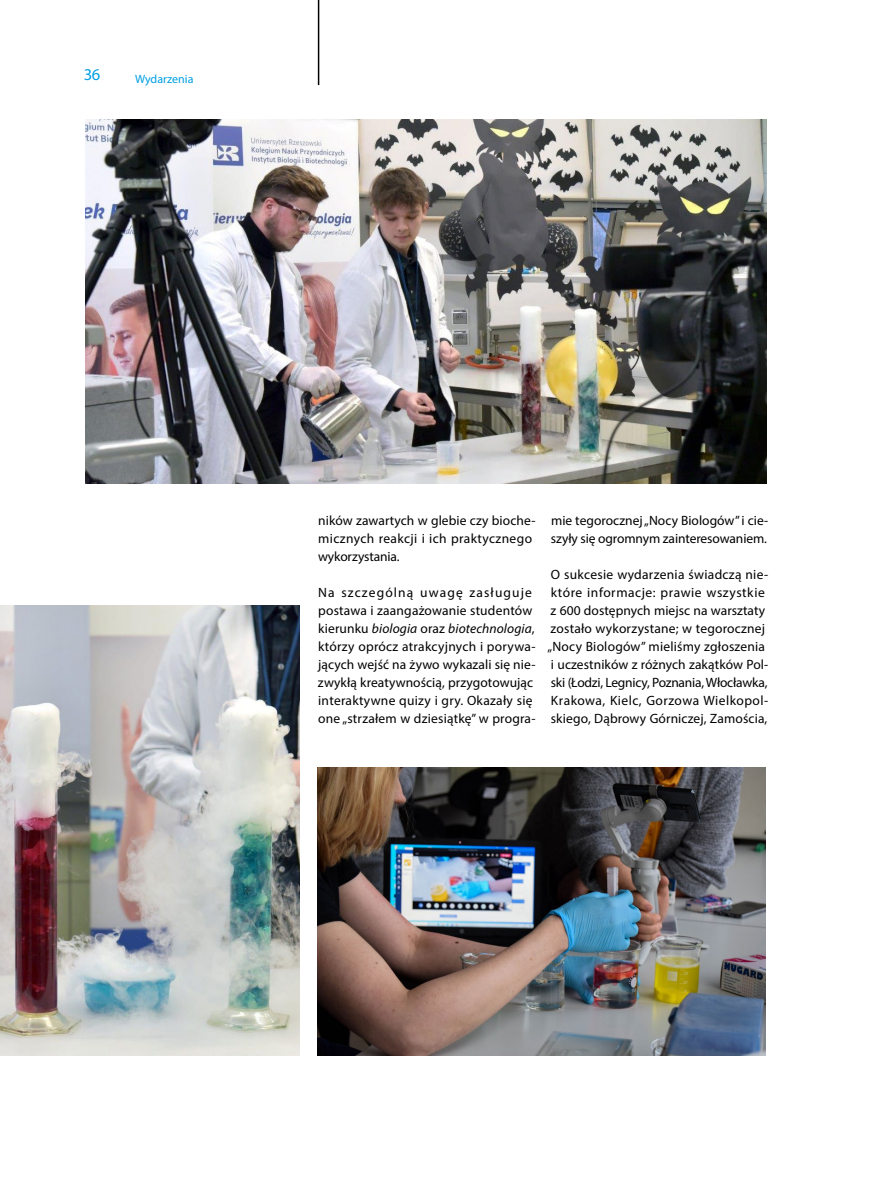
<style>
.page{position:relative;width:893px;height:1191px;background:#fff}
.page>*{position:absolute;margin:0;border:0;box-sizing:border-box;transform-origin:0 0}
.t1{font:16.5px "Myriad Pro";color:#009fe3}
.t2{font:13.5px/18px "Myriad Pro";letter-spacing:.015em;color:#000}
.t3{font:13.5px/18px "Myriad Pro";letter-spacing:-.005em;color:#000}
.t4{font:12px "Myriad Pro";color:#009fe3}
.s1{font-style:italic}
</style>
<div class="page">
<hr style="left:318px;top:0;width:1px;height:85px;background:#000">
<img style="left:85px;top:119px;width:681px;height:364px">
<img style="left:0;top:605px;width:300px;height:450px">
<img style="left:318px;top:767px;width:447px;height:288px">
<p class="t1" style="left:85px;top:65px;width:17px">36</p>
<p class="t4" style="left:135px;top:71px;width:60px">Wydarzenia</p>
<p class="t2" style="left:318px;top:511px;width:219px">ników zawartych w glebie czy bioche&shy;micznych reakcji i ich praktycznego wykorzystania.</p>
<p class="t2" style="left:318px;top:583px;width:219px">Na szczególną uwagę zasługuje postawa i zaangażowanie studentów kierunku <span class="s1">biologia</span> oraz <span class="s1">biotechnologia</span>, którzy oprócz atrakcyjnych i porywa&shy;jących wejść na żywo wykazali się nie&shy;zwykłą kreatywnością, przygotowując interaktywne quizy i gry. Okazały się one „strzałem w dziesiątkę” w progra-</p>
<p class="t3" style="left:551px;top:511px;width:219px">mie tegorocznej „Nocy Biologów” i cie&shy;szyły się ogromnym zainteresowaniem.</p>
<p class="t2" style="left:547px;top:565px;width:222px">O sukcesie wydarzenia świadczą nie&shy;które informacje: prawie wszystkie z 600 dostępnych miejsc na warsztaty zostało wykorzystane; w tegorocznej „Nocy Biologów” mieliśmy zgłoszenia i uczestników z różnych zakątków Pol&shy;ski (Łodzi, Legnicy, Poznania, Włocławka, Krakowa, Kielc, Gorzowa Wielkopol&shy;skiego, Dąbrowy Górniczej, Zamościa,</p>
</div>
